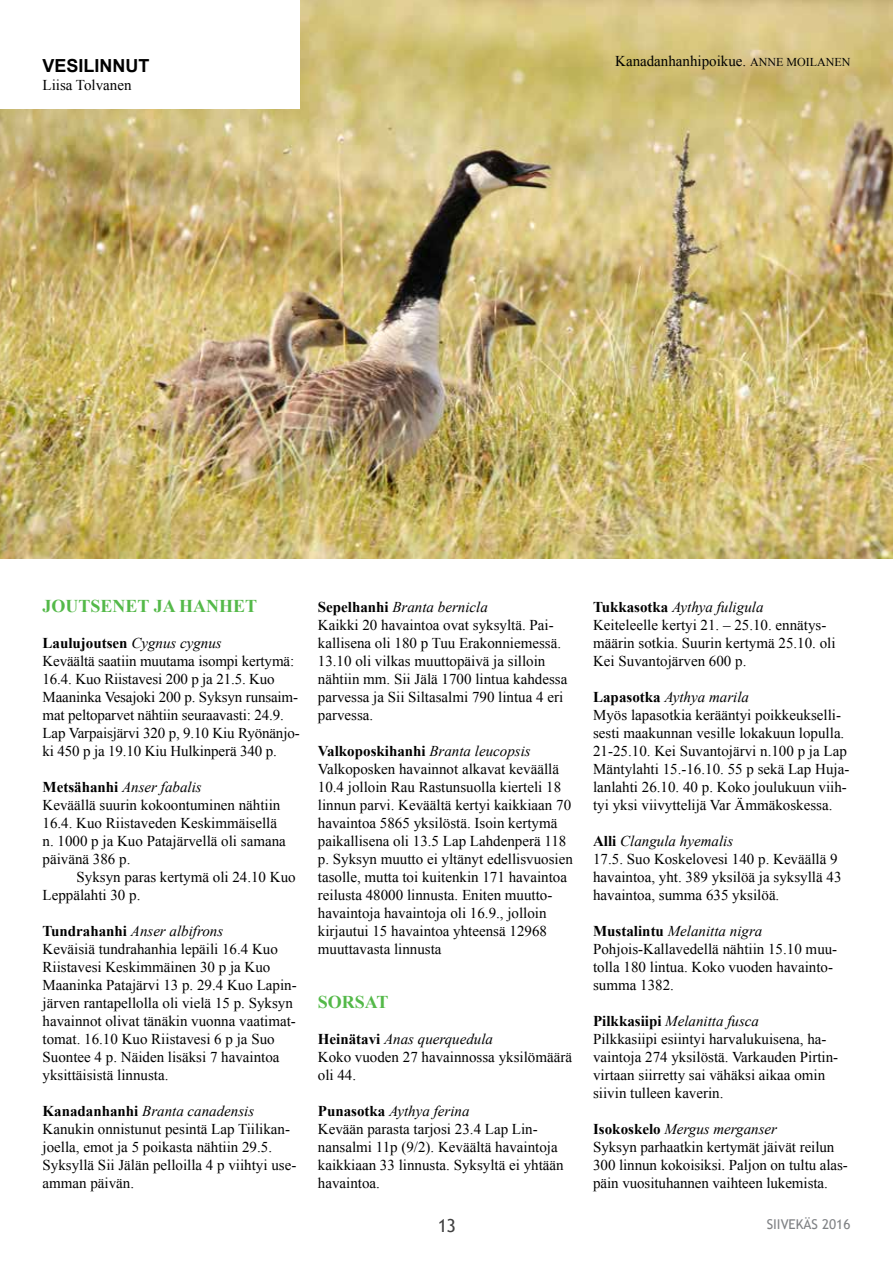
<style>
.page{position:relative;width:893px;height:1263px;background:#fff}
.page>*{position:absolute;margin:0;border:0;box-sizing:border-box;transform-origin:0 0}
.t1{font:700 18px "Times New Roman";color:#54b949}
.t2{font:700 18px "Arial";color:#000}
.t3{font:18px "Trebuchet MS";color:#000}
.t4{font:15px/18px "Times New Roman";color:#000}
.t5{font:13.5px "Trebuchet MS";color:#808285}
.s1{font-size:12px}
.s2{font-weight:700}
.s3{font-style:italic}
</style>
<div class="page">
<img style="left:0;top:0;width:893px;height:558px">
<div style="left:0;top:0;width:300px;height:108px;background:#fff"></div>
<p class="t2" style="left:43px;top:54px;width:109px">VESILINNUT</p>
<p class="t4" style="left:43px;top:76px;width:91px">Liisa Tolvanen</p>
<p class="t4" style="left:615px;top:51px;width:237px">Kanadanhanhipoikue. <span class="s1">ANNE MOILANEN</span></p>
<p class="t1" style="left:43px;top:594px;width:216px">JOUTSENET JA HANHET</p>
<p class="t4" style="left:43px;top:634px;width:259px"><span class="s2">Laulujoutsen</span> <span class="s3">Cygnus cygnus<br></span>Keväältä saatiin muutama isompi kertymä:<br>16.4. Kuo Riistavesi 200 p ja 21.5. Kuo Maaninka Vesajoki 200 p. Syksyn runsaim&shy;mat peltoparvet nähtiin seuraavasti: 24.9.<br>Lap Varpaisjärvi 320 p, 9.10 Kiu Ryönänjo&shy;ki 450 p ja 19.10 Kiu Hulkinperä 340 p.</p>
<p class="t4" style="left:43px;top:778px;width:245px"><span class="s2">Metsähanhi</span> <span class="s3">Anser fabalis<br></span>Keväällä suurin kokoontuminen nähtiin<br>16.4. Kuo Riistaveden Keskimmäisellä n. 1000 p ja Kuo Patajärvellä oli samana päivänä 386 p.</p>
<p class="t4" style="left:43px;top:868px;width:255px;text-indent:34px">Syksyn paras kertymä oli 24.10 Kuo<br>Leppälahti 30 p.</p>
<p class="t4" style="left:43px;top:922px;width:256px"><span class="s2">Tundrahanhi</span> <span class="s3">Anser albifrons<br></span>Keväisiä tundrahanhia lepäili 16.4 Kuo Riistavesi Keskimmäinen 30 p ja Kuo Maaninka Patajärvi 13 p. 29.4 Kuo Lapin&shy;järven rantapellolla oli vielä 15 p. Syksyn havainnot olivat tänäkin vuonna vaatimat&shy;tomat. 16.10 Kuo Riistavesi 6 p ja Suo Suontee 4 p. Näiden lisäksi 7 havaintoa yksittäisistä linnusta.</p>
<p class="t4" style="left:43px;top:1102px;width:255px"><span class="s2">Kanadanhanhi</span> <span class="s3">Branta canadensis </span>Kanukin onnistunut pesintä Lap Tiilikan&shy;joella, emot ja 5 poikasta nähtiin 29.5.<br>Syksyllä Sii Jälän pelloilla 4 p viihtyi use&shy;amman päivän.</p>
<p class="t4" style="left:318px;top:598px;width:251px"><span class="s2">Sepelhanhi</span> <span class="s3">Branta bernicla<br></span>Kaikki 20 havaintoa ovat syksyltä. Pai&shy;kallisena oli 180 p Tuu Erakonniemessä.<br>13.10 oli vilkas muuttopäivä ja silloin nähtiin mm. Sii Jälä 1700 lintua kahdessa parvessa ja Sii Siltasalmi 790 lintua 4 eri parvessa.</p>
<p class="t4" style="left:318px;top:742px;width:257px"><span class="s2">Valkoposkihanhi</span> <span class="s3">Branta leucopsis </span>Valkoposken havainnot alkavat keväällä 10.4 jolloin Rau Rastunsuolla kierteli 18 linnun parvi. Keväältä kertyi kaikkiaan 70 havaintoa 5865 yksilöstä. Isoin kertymä paikallisena oli 13.5 Lap Lahdenperä 118 p. Syksyn muutto ei yltänyt edellisvuosien tasolle, mutta toi kuitenkin 171 havaintoa reilusta 48000 linnusta. Eniten muutto&shy;havaintoja havaintoja oli 16.9., jolloin kirjautui 15 havaintoa yhteensä 12968 muuttavasta linnusta</p>
<p class="t1" style="left:318px;top:990px;width:72px">SORSAT</p>
<p class="t4" style="left:318px;top:1030px;width:256px"><span class="s2">Heinätavi</span> <span class="s3">Anas querquedula<br></span>Koko vuoden 27 havainnossa yksilömäärä oli 44.</p>
<p class="t4" style="left:318px;top:1102px;width:247px"><span class="s2">Punasotka</span> <span class="s3">Aythya ferina<br></span>Kevään parasta tarjosi 23.4 Lap Lin&shy;nansalmi 11p (9/2). Keväältä havaintoja kaikkiaan 33 linnusta. Syksyltä ei yhtään havaintoa.</p>
<p class="t4" style="left:593px;top:598px;width:244px"><span class="s2">Tukkasotka</span> <span class="s3">Aythya fuligula<br></span>Keiteleelle kertyi 21. – 25.10. ennätys&shy;määrin sotkia. Suurin kertymä 25.10. oli Kei Suvantojärven 600 p.</p>
<p class="t4" style="left:593px;top:688px;width:258px"><span class="s2">Lapasotka</span> <span class="s3">Aythya marila<br></span>Myös lapasotkia kerääntyi poikkeukselli&shy;sesti maakunnan vesille lokakuun lopulla.<br>21-25.10. Kei Suvantojärvi n.100 p ja Lap Mäntylahti 15.-16.10. 55 p sekä Lap Huja&shy;lanlahti 26.10. 40 p. Koko joulukuun viih&shy;tyi yksi viivyttelijä Var Ämmäkoskessa.</p>
<p class="t4" style="left:593px;top:832px;width:250px"><span class="s2">Alli</span> <span class="s3">Clangula hyemalis<br></span>17.5. Suo Koskelovesi 140 p. Keväällä 9 havaintoa, yht. 389 yksilöä ja syksyllä 43 havaintoa, summa 635 yksilöä.</p>
<p class="t4" style="left:593px;top:922px;width:246px"><span class="s2">Mustalintu</span> <span class="s3">Melanitta nigra<br></span>Pohjois-Kallavedellä nähtiin 15.10 muu&shy;tolla 180 lintua. Koko vuoden havainto&shy;summa 1382.</p>
<p class="t4" style="left:593px;top:1012px;width:247px"><span class="s2">Pilkkasiipi</span> <span class="s3">Melanitta fusca<br></span>Pilkkasiipi esiintyi harvalukuisena, ha&shy;vaintoja 274 yksilöstä. Varkauden Pirtin&shy;virtaan siirretty sai vähäksi aikaa omin siivin tulleen kaverin.</p>
<p class="t4" style="left:593px;top:1120px;width:256px"><span class="s2">Isokoskelo</span> <span class="s3">Mergus merganser<br></span>Syksyn parhaatkin kertymät jäivät reilun 300 linnun kokoisiksi. Paljon on tultu alas&shy;päin vuosituhannen vaihteen lukemista.</p>
<p class="t3" style="left:437px;top:1215px;width:20px">13</p>
<p class="t5" style="left:767px;top:1216px;width:85px">SIIVEKÄS 2016</p>
</div>
